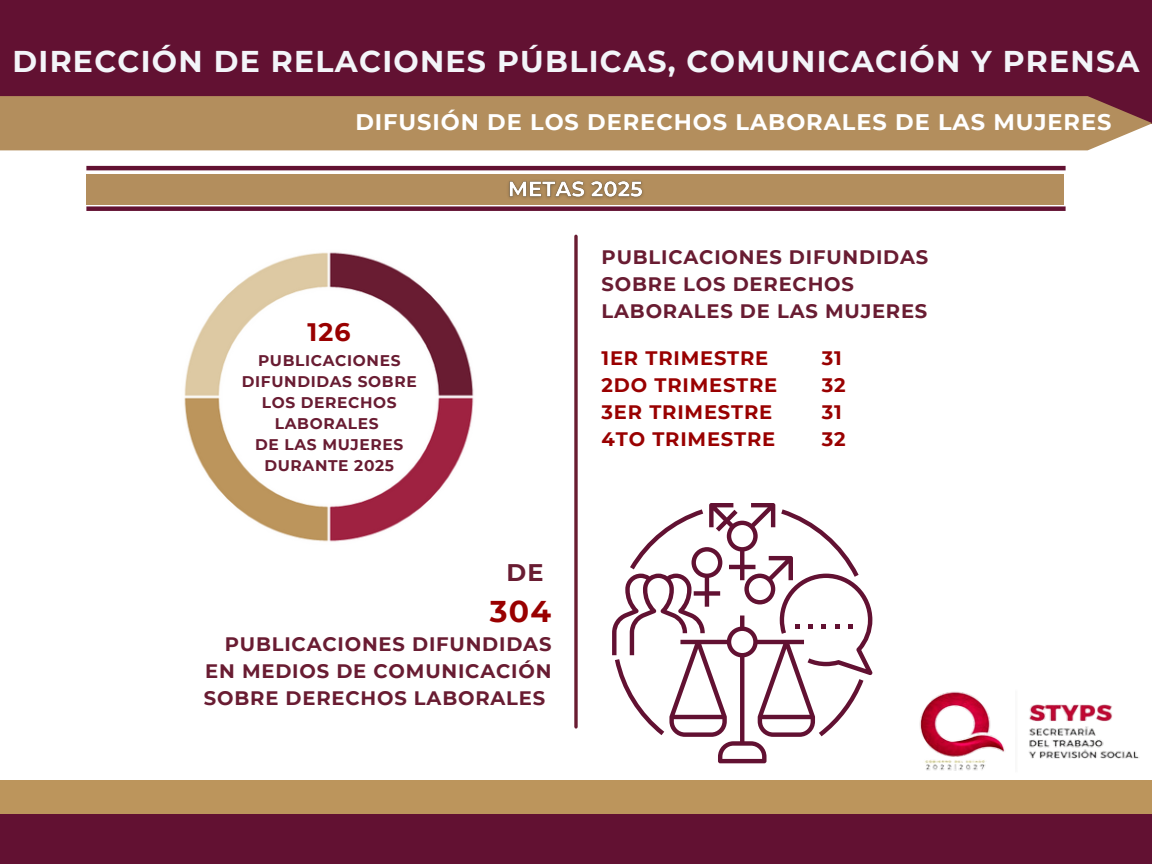
<style>
.page{position:relative;width:1152px;height:864px;background:#fff}
.page>*{position:absolute;margin:0;border:0;box-sizing:border-box;transform-origin:0 0}
.t1{font:700 30px "Montserrat";letter-spacing:.04em;color:#f3f5f9}
.t2{font:700 30px "Montserrat";color:#900}
.t3{font:700 25.2px "Montserrat";color:#900}
.t4{font:700 24px "Montserrat";color:#691c32}
.t5{font:700 22.5px "Montserrat";letter-spacing:.04em;color:#fff}
.t6{font:700 19.5px/27px "Montserrat";letter-spacing:.04em;color:#691c32;text-align:justify}
.t7{font:700 19.5px/27px "Montserrat";letter-spacing:.04em;color:#900}
.t8{font:700 15.45px/21px "Montserrat";letter-spacing:.04em;color:#691c32;text-align:center}
</style>
<div class="page">
<div style="left:0;top:0;width:1152px;height:123px;background:#621132"></div>
<div style="left:0;top:96px;width:1152px;height:54px;background:#b38e5d"></div>
<div style="left:0;top:813px;width:1152px;height:51px;background:#621132"></div>
<div style="left:0;top:780px;width:1152px;height:33px;background:#bc955c"></div>
<hr style="left:86px;top:166px;width:980px;height:4px;background:#621132">
<div style="left:86px;top:206px;width:980px;height:5px;background:#621132"></div>
<div style="left:86px;top:174px;width:978px;height:30px;background:#b38e5d"></div>
<img style="left:919px;top:691px;width:220px;height:80px">
<svg style="left:574px;top:236px;width:4px;height:491px;background:#803f51"></svg>
<img style="left:184px;top:252px;width:290px;height:290px">
<img style="left:502px;top:181px;width:147px;height:24px">
<svg style="left:612px;top:503px;width:261px;height:260px"></svg>
<h1 class="t1" style="left:13px;top:43px;width:1128px">DIRECCIÓN DE RELACIONES PÚBLICAS, COMUNICACIÓN Y PRENSA</h1>
<h2 class="t5" style="left:355px;top:108px;width:758px">DIFUSIÓN DE LOS DERECHOS LABORALES DE LAS MUJERES</h2>
<p class="t3" style="left:308px;top:316px;width:44px">126</p>
<p class="t8" style="left:242px;top:350px;width:176px">PUBLICACIONES<br>DIFUNDIDAS SOBRE<br>LOS DERECHOS<br>LABORALES</p>
<p class="t8" style="left:255px;top:434px;width:150px">DE LAS MUJERES</p>
<p class="t8" style="left:264px;top:455px;width:131px">DURANTE 2025</p>
<p class="t4" style="left:507px;top:558px;width:38px">DE</p>
<p class="t2" style="left:490px;top:593px;width:63px">304</p>
<p class="t6" style="left:204px;top:631px;width:349px;text-indent:21px">PUBLICACIONES DIFUNDIDAS EN MEDIOS DE COMUNICACIÓN SOBRE DERECHOS LABORALES</p>
<p class="t6" style="left:602px;top:244px;width:328px;text-align:left">PUBLICACIONES DIFUNDIDAS<br>SOBRE LOS DERECHOS<br>LABORALES DE LAS MUJERES</p>
<p class="t7" style="left:602px;top:345px;width:177px">1ER TRIMESTRE<br>2DO TRIMESTRE<br>3ER TRIMESTRE<br>4TO TRIMESTRE</p>
<h3 class="t7" style="left:822px;top:345px;width:25px">31<br>32<br>31<br>32</h3>
</div>
